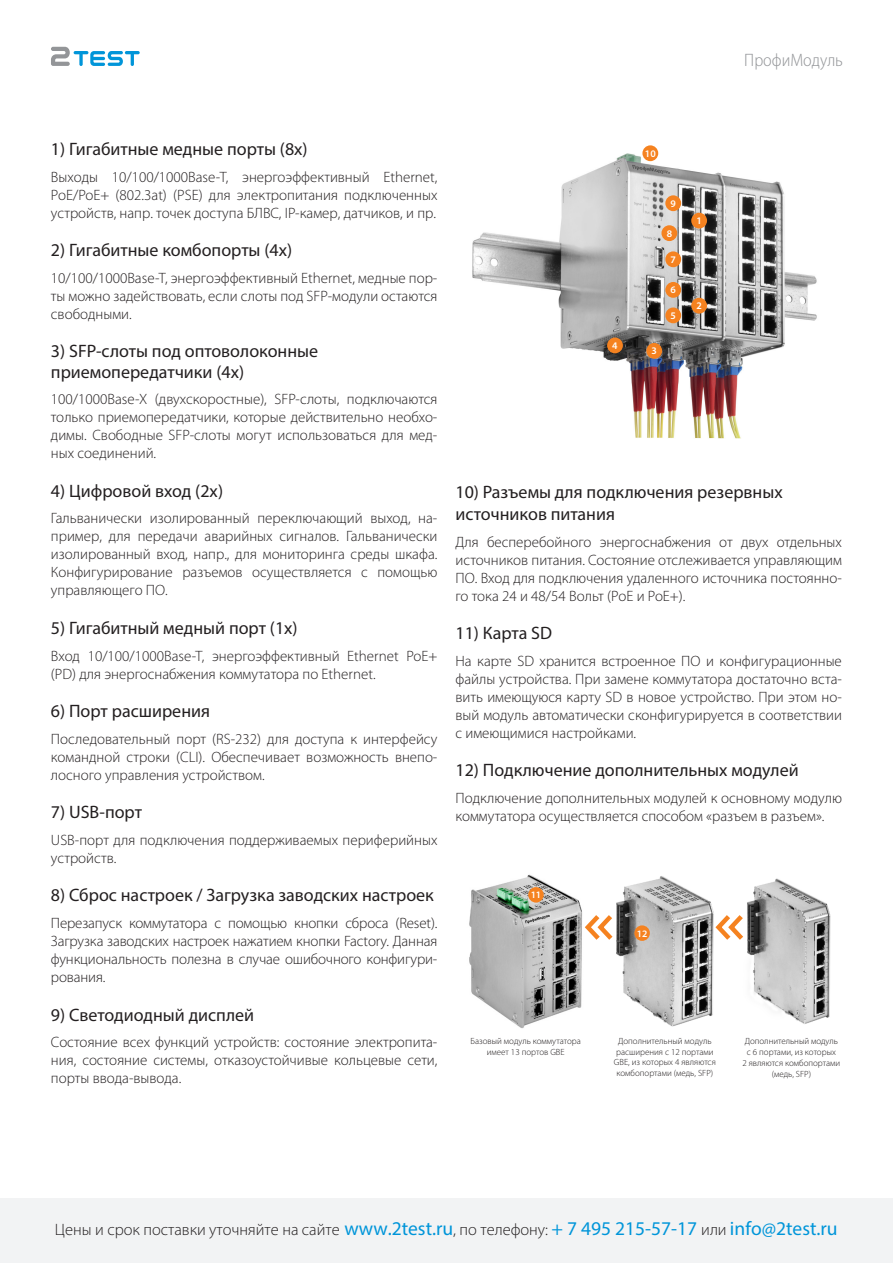
<style>
.page{position:relative;width:893px;height:1263px;background:#fff}
.page>*{position:absolute;margin:0;border:0;box-sizing:border-box;transform-origin:0 0}
.t1{font:18px/21px "Myriad Pro";color:#231f20}
.t2{font:300 semi-condensed 18px "Myriad Pro";color:#939598}
.t3{font:300 16.5px "Myriad Pro";color:#231f20}
.t4{font:300 15px/18px "Myriad Pro";color:#231f20;text-align:justify}
.t5{font:600 10.05px "Myriad Pro";color:#fff}
.t6{font:600 9.9px "Myriad Pro";color:#fff}
.t7{font:300 9px/10.8px "Myriad Pro";color:#231f20;text-align:center}
.s1{font-weight:400;font-size:19.5px;color:#0095d9}
</style>
<div class="page">
<svg style="left:51px;top:47px;width:89px;height:19px"></svg>
<img style="left:472px;top:149px;width:345px;height:289px">
<div style="left:642px;top:145px;width:16px;height:16px;background:#f58220;border-radius:50%"></div>
<div style="left:665px;top:195px;width:16px;height:16px;background:#f58220;border-radius:50%"></div>
<div style="left:661px;top:225px;width:16px;height:16px;background:#f58220;border-radius:50%"></div>
<div style="left:665px;top:251px;width:16px;height:16px;background:#f58220;border-radius:50%"></div>
<div style="left:665px;top:282px;width:16px;height:16px;background:#f58220;border-radius:50%"></div>
<div style="left:665px;top:307px;width:16px;height:16px;background:#f58220;border-radius:50%"></div>
<div style="left:691px;top:298px;width:16px;height:16px;background:#f58220;border-radius:50%"></div>
<div style="left:691px;top:213px;width:16px;height:16px;background:#f58220;border-radius:50%"></div>
<div style="left:607px;top:337px;width:16px;height:16px;background:#f58220;border-radius:50%"></div>
<div style="left:646px;top:343px;width:16px;height:16px;background:#f58220;border-radius:50%"></div>
<img style="left:469px;top:874px;width:113px;height:155px">
<img style="left:616px;top:876px;width:98px;height:151px">
<img style="left:747px;top:878px;width:84px;height:146px">
<svg style="left:584px;top:910px;width:33px;height:34px"></svg>
<svg style="left:712px;top:910px;width:36px;height:34px"></svg>
<div style="left:634px;top:925px;width:16px;height:16px;background:#f58220;border-radius:50%"></div>
<div style="left:528px;top:887px;width:16px;height:15px;background:#f58220;border-radius:50%"></div>
<div style="left:0;top:1198px;width:893px;height:65px;background:#f2f3f4"></div>
<p class="t2" style="left:744px;top:50px;width:100px">ПрофиМодуль</p>
<p class="t1" style="left:51px;top:138px;width:258px">1) Гигабитные медные порты (8x)</p>
<p class="t4" style="left:51px;top:167px;width:388px">Выходы 10/100/1000Base-T, энергоэффективный Ethernet, PoE/PoE+ (802.3at) (PSE) для электропитания подключенных устройств, напр. точек доступа БЛВС, IP-камер, датчиков, и пр.</p>
<p class="t1" style="left:51px;top:239px;width:243px">2) Гигабитные комбопорты (4x)</p>
<p class="t4" style="left:51px;top:269px;width:388px">10/100/1000Base-T, энергоэффективный Ethernet, медные пор&shy;ты можно задействовать, если слоты под SFP-модули остаются свободными.</p>
<p class="t1" style="left:51px;top:340px;width:269px">3) SFP-слоты под оптоволоконные приемопередатчики (4x)</p>
<p class="t4" style="left:51px;top:390px;width:388px">100/1000Base-X (двухскоростные), SFP-слоты, подключаются только приемопередатчики, которые действительно необхо&shy;димы. Свободные SFP-слоты могут использоваться для мед&shy;ных соединений.</p>
<p class="t1" style="left:51px;top:480px;width:174px">4) Цифровой вход (2x)</p>
<p class="t4" style="left:51px;top:509px;width:388px">Гальванически изолированный переключающий выход, на&shy;пример, для передачи аварийных сигналов. Гальванически изолированный вход, напр., для мониторинга среды шкафа.<br>Конфигурирование разъемов осуществляется с помощью управляющего ПО.</p>
<p class="t1" style="left:51px;top:617px;width:248px">5) Гигабитный медный порт (1x)</p>
<p class="t4" style="left:51px;top:646px;width:388px">Вход 10/100/1000Base-T, энергоэффективный Ethernet PoE+ (PD) для энергоснабжения коммутатора по Ethernet.</p>
<p class="t1" style="left:51px;top:700px;width:161px">6) Порт расширения</p>
<p class="t4" style="left:51px;top:729px;width:388px">Последовательный порт (RS-232) для доступа к интерфейсу командной строки (CLI). Обеспечивает возможность внепо&shy;лосного управления устройством.</p>
<p class="t1" style="left:51px;top:801px;width:93px">7) USB-порт</p>
<p class="t4" style="left:51px;top:831px;width:388px">USB-порт для подключения поддерживаемых периферийных устройств.</p>
<p class="t1" style="left:51px;top:884px;width:384px">8) Сброс настроек / Загрузка заводских настроек</p>
<p class="t4" style="left:51px;top:914px;width:388px">Перезапуск коммутатора с помощью кнопки сброса (Reset).<br>Загрузка заводских настроек нажатием кнопки Factory. Данная функциональность полезна в случае ошибочного конфигури&shy;рования.</p>
<p class="t1" style="left:51px;top:1004px;width:205px">9) Светодиодный дисплей</p>
<p class="t4" style="left:51px;top:1033px;width:388px">Состояние всех функций устройств: состояние электропита&shy;ния, состояние системы, отказоустойчивые кольцевые сети, порты ввода-вывода.</p>
<p class="t5" style="left:612px;top:339px;width:7px">4</p>
<p class="t5" style="left:645px;top:147px;width:12px">10</p>
<p class="t5" style="left:670px;top:197px;width:7px">9</p>
<p class="t5" style="left:667px;top:227px;width:7px">8</p>
<p class="t5" style="left:670px;top:253px;width:7px">7</p>
<p class="t5" style="left:670px;top:284px;width:7px">6</p>
<p class="t5" style="left:670px;top:309px;width:7px">5</p>
<p class="t5" style="left:651px;top:344px;width:7px">3</p>
<p class="t5" style="left:696px;top:214px;width:7px">1</p>
<p class="t5" style="left:696px;top:299px;width:7px">2</p>
<p class="t1" style="left:455px;top:481px;width:329px;line-height:21.6px">10) Разъемы для подключения резервных источников питания</p>
<p class="t4" style="left:455px;top:532px;width:388px">Для бесперебойного энергоснабжения от двух отдельных источников питания. Состояние отслеживается управляющим ПО. Вход для подключения удаленного источника постоянно&shy;го тока 24 и 48/54 Вольт (PoE и PoE+).</p>
<p class="t1" style="left:455px;top:622px;width:98px">11) Карта SD</p>
<p class="t4" style="left:455px;top:651px;width:388px">На карте SD хранится встроенное ПО и конфигурационные файлы устройства. При замене коммутатора достаточно вста&shy;вить имеющуюся карту SD в новое устройство. При этом но&shy;вый модуль автоматически сконфигурируется в соответствии с имеющимися настройками.</p>
<p class="t1" style="left:455px;top:759px;width:345px">12) Подключение дополнительных модулей</p>
<p class="t4" style="left:455px;top:789px;width:388px">Подключение дополнительных модулей к основному модулю коммутатора осуществляется способом «разъем в разъем».</p>
<p class="t6" style="left:531px;top:888px;width:12px">11</p>
<p class="t6" style="left:637px;top:927px;width:12px">12</p>
<p class="t7" style="left:470px;top:1035px;width:112px">Базовый модуль коммутатора имеет 13 портов GBE</p>
<p class="t7" style="left:614px;top:1035px;width:103px">Дополнительный модуль расширения с 12 портами<br>GBE, из которых 4 являются комбопортами (медь, SFP)</p>
<p class="t7" style="left:742px;top:1036px;width:99px">Дополнительный модуль с 6 портами, из которых<br>2 являются комбопортами (медь, SFP)</p>
<p class="t3" style="left:55px;top:1220px;width:784px">Цены и срок поставки уточняйте на сайте <span class="s1">www.2test.ru</span>, по телефону: <span class="s1">+ 7 495 215-57-17</span> или <span class="s1">info@2test.ru</span></p>
</div>
